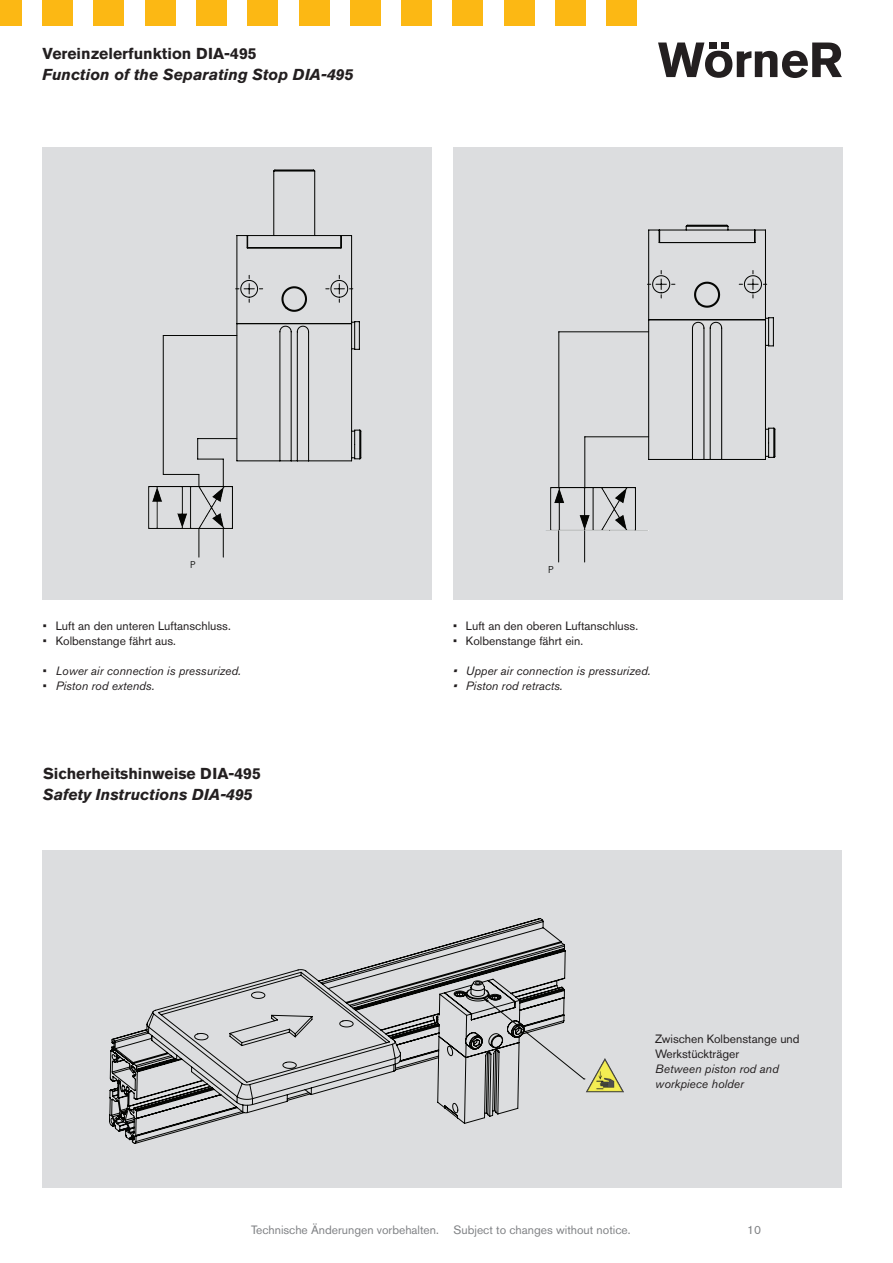
<style>
.page{position:relative;width:893px;height:1263px;background:#fff}
.page>*{position:absolute;margin:0;border:0;box-sizing:border-box;transform-origin:0 0}
.t1{font:italic 700 15.75px "Akzidenz Grotesk BE";color:#231f20}
.t2{font:700 15.75px "Akzidenz Grotesk BE";color:#231f20}
.t3{font:12px/15px "Akzidenz Grotesk BE";color:#231f20}
.t4{font:italic 12px/15px "Akzidenz Grotesk BE";color:#231f20}
.t5{font:12px "Akzidenz Grotesk BE";color:#808285}
.t6{font:9.75px "Century Gothic";color:#040503}
.t7{font:9.6px "Century Gothic";color:#040503}
.s1{font-style:normal}
</style>
<div class="page">
<svg style="left:658px;top:43px;width:184px;height:35px"></svg>
<div style="left:0;top:0;width:21px;height:26px;background:#fcb814"></div>
<div style="left:43px;top:0;width:30px;height:26px;background:#fcb814"></div>
<div style="left:94px;top:0;width:30px;height:26px;background:#fcb814"></div>
<div style="left:145px;top:0;width:30px;height:26px;background:#fcb814"></div>
<div style="left:196px;top:0;width:30px;height:26px;background:#fcb814"></div>
<div style="left:248px;top:0;width:30px;height:26px;background:#fcb814"></div>
<div style="left:299px;top:0;width:30px;height:26px;background:#fcb814"></div>
<div style="left:350px;top:0;width:30px;height:26px;background:#fcb814"></div>
<div style="left:402px;top:0;width:30px;height:26px;background:#fcb814"></div>
<div style="left:453px;top:0;width:30px;height:26px;background:#fcb814"></div>
<div style="left:504px;top:0;width:30px;height:26px;background:#fcb814"></div>
<div style="left:555px;top:0;width:30px;height:26px;background:#fcb814"></div>
<div style="left:607px;top:0;width:30px;height:26px;background:#fcb814"></div>
<div style="left:43px;top:147px;width:389px;height:453px;background:#dcdddf"></div>
<div style="left:453px;top:147px;width:390px;height:452px;background:#dcdddf"></div>
<div style="left:43px;top:851px;width:799px;height:337px;background:#dcdddf"></div>
<img style="left:585px;top:1058px;width:39px;height:35px">
<hr style="left:839px;top:854px;width:1px;height:334px;background:#040503">
<hr style="left:54px;top:1262px;width:634px;height:1px;background:#040503">
<hr style="left:54px;top:854px;width:1px;height:334px;background:#040503">
<hr style="left:54px;top:854px;width:634px;height:1px;background:#040503">
<hr style="left:825px;top:854px;width:1px;height:334px;background:#040503">
<svg style="left:566px;top:1064px;width:19px;height:16px"></svg>
<svg style="left:109px;top:918px;width:457px;height:226px"></svg>
<svg style="left:197px;top:439px;width:27px;height:47px"></svg>
<hr style="left:198px;top:438px;width:39px;height:1px;background:#040503">
<hr style="left:440px;top:439px;width:1px;height:47px;background:#040503">
<hr style="left:414px;top:335px;width:1px;height:151px;background:#040503">
<hr style="left:163px;top:335px;width:74px;height:1px;background:#040503">
<hr style="left:163px;top:335px;width:1px;height:139px;background:#040503">
<hr style="left:163px;top:474px;width:36px;height:1px;background:#040503">
<svg style="left:236px;top:169px;width:126px;height:293px"></svg>
<hr style="left:585px;top:437px;width:1px;height:49px;background:#040503">
<hr style="left:585px;top:436px;width:64px;height:1px;background:#040503">
<hr style="left:559px;top:332px;width:1px;height:154px;background:#040503">
<hr style="left:559px;top:332px;width:90px;height:1px;background:#040503">
<hr style="left:522px;top:332px;width:1px;height:141px;background:#040503">
<svg style="left:522px;top:436px;width:1px;height:37px"></svg>
<svg style="left:647px;top:224px;width:129px;height:236px"></svg>
<img style="left:148px;top:486px;width:84px;height:43px">
<svg style="left:198px;top:530px;width:26px;height:27px"></svg>
<hr style="left:163px;top:529px;width:74px;height:1px;background:#040503">
<img style="left:550px;top:487px;width:85px;height:43px">
<hr style="left:558px;top:531px;width:1px;height:31px;background:#040503">
<hr style="left:521px;top:531px;width:1px;height:31px;background:#040503">
<hr style="left:559px;top:531px;width:89px;height:1px;background:#040503">
<hr style="left:584px;top:531px;width:1px;height:31px;background:#040503">
<h1 class="t2" style="left:43px;top:44px;width:216px">Vereinzelerfunktion DIA-495</h1>
<h1 class="t1" style="left:43px;top:65px;width:313px">Function of the Separating Stop DIA-495</h1>
<p class="t7" style="left:190px;top:558px;width:7px">P</p>
<p class="t3" style="left:43px;top:618px;width:189px">• Luft an den unteren Luftanschluss.</p>
<p class="t3" style="left:43px;top:633px;width:135px">• Kolbenstange fährt aus.</p>
<p class="t4" style="left:43px;top:663px;width:200px"><span class="s1">•</span> Lower air connection is pressurized.</p>
<p class="t4" style="left:43px;top:678px;width:113px"><span class="s1">•</span> Piston rod extends.</p>
<h1 class="t2" style="left:43px;top:764px;width:219px">Sicherheitshinweise DIA-495</h1>
<h1 class="t1" style="left:43px;top:785px;width:211px">Safety Instructions DIA-495</h1>
<p class="t6" style="left:548px;top:563px;width:7px">P</p>
<p class="t3" style="left:453px;top:618px;width:187px">• Luft an den oberen Luftanschluss.</p>
<p class="t3" style="left:453px;top:633px;width:132px">• Kolbenstange fährt ein.</p>
<p class="t4" style="left:453px;top:663px;width:199px">• Upper air connection is pressurized.</p>
<p class="t4" style="left:453px;top:678px;width:111px">• Piston rod retracts.</p>
<p class="t3" style="left:655px;top:1031px;width:146px">Zwischen Kolbenstange und<br>Werkstückträger</p>
<p class="t4" style="left:655px;top:1061px;width:125px">Between piston rod and workpiece holder</p>
<p class="t5" style="left:251px;top:1222px;width:381px">Technische Änderungen vorbehalten. Subject to changes without notice.</p>
<p class="t5" style="left:747px;top:1222px;width:15px">10</p>
</div>
